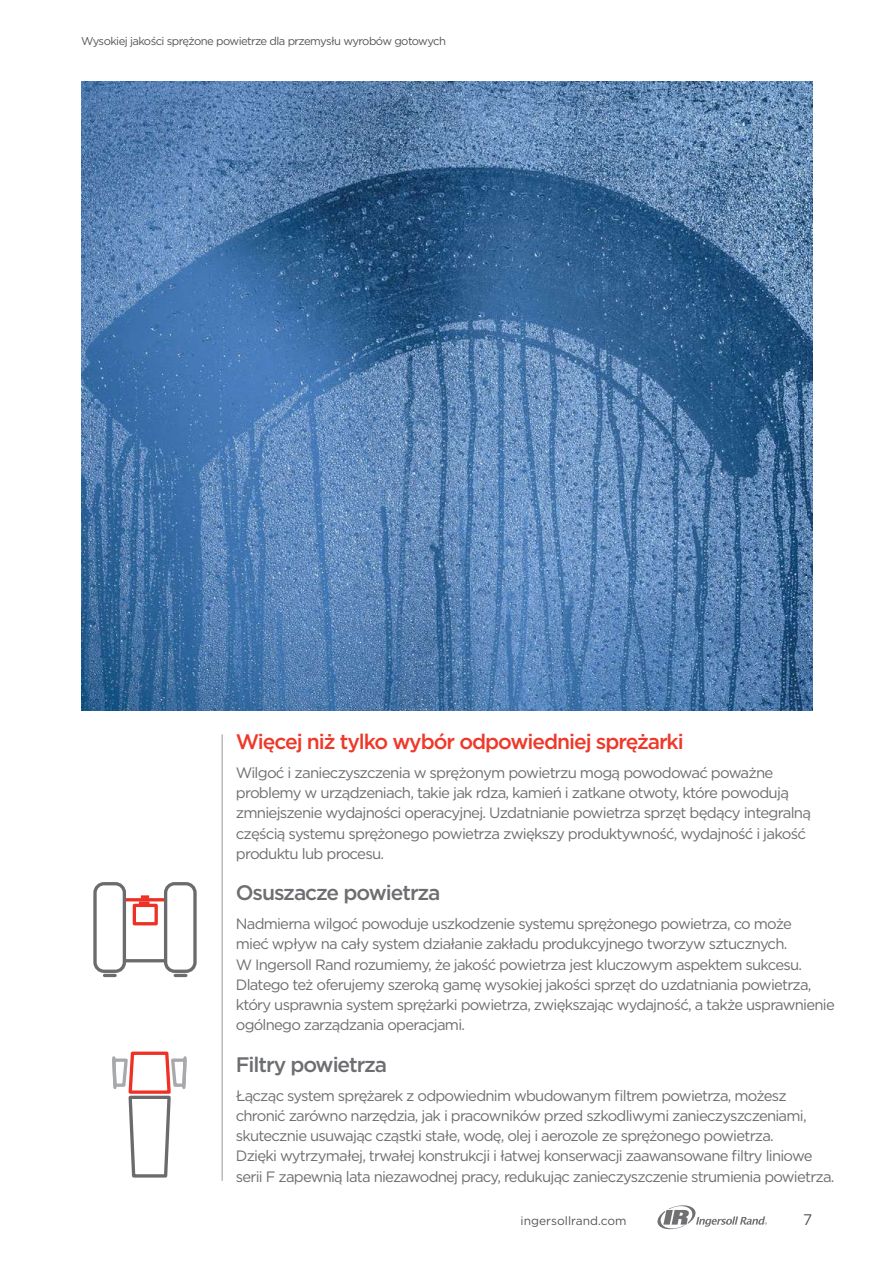
<style>
.page{position:relative;width:893px;height:1263px;background:#fff}
.page>*{position:absolute;margin:0;border:0;box-sizing:border-box;transform-origin:0 0}
.t1{font:500 21px "Gotham";letter-spacing:-.05em;color:#ef3829}
.t2{font:500 21px "Gotham";letter-spacing:-.05em;color:#6d6e71}
.t3{font:15.3px "Gotham";color:#565659}
.t4{font:15px/20.2px "Gotham";letter-spacing:-.05em;color:#6d6e71}
.t5{font:12px "Gotham";color:#565659}
.t6{font:11.25px "Gotham";letter-spacing:-.05em;color:#565659}
</style>
<div class="page">
<svg style="left:657px;top:1205px;width:110px;height:24px"></svg>
<hr style="left:222px;top:734px;width:1px;height:447px;background:#95979a">
<img style="left:81px;top:81px;width:731px;height:629px">
<svg style="left:112px;top:1051px;width:75px;height:127px"></svg>
<svg style="left:93px;top:882px;width:104px;height:95px"></svg>
<p class="t6" style="left:81px;top:34px;width:366px">Wysokiej jakości sprężone powietrze dla przemysłu wyrobów gotowych</p>
<h1 class="t1" style="left:236px;top:728px;width:449px">Więcej niż tylko wybór odpowiedniej sprężarki</h1>
<p class="t4" style="left:236px;top:762px;width:577px">Wilgoć i zanieczyszczenia w sprężonym powietrzu mogą powodować poważne problemy w urządzeniach, takie jak rdza, kamień i zatkane otwoty, które powodują zmniejszenie wydajności operacyjnej. Uzdatnianie powietrza sprzęt będący integralną częścią systemu sprężonego powietrza zwiększy produktywność, wydajność i jakość produktu lub procesu.</p>
<h1 class="t2" style="left:236px;top:879px;width:206px">Osuszacze powietrza</h1>
<p class="t4" style="left:236px;top:913px;width:600px">Nadmierna wilgoć powoduje uszkodzenie systemu sprężonego powietrza, co może<br>mieć wpływ na cały system działanie zakładu produkcyjnego tworzyw sztucznych.<br>W Ingersoll Rand rozumiemy, że jakość powietrza jest kluczowym aspektem sukcesu.<br>Dlatego też oferujemy szeroką gamę wysokiej jakości sprzęt do uzdatniania powietrza, który usprawnia system sprężarki powietrza, zwiększając wydajność, a także usprawnienie ogólnego zarządzania operacjami.</p>
<h1 class="t2" style="left:236px;top:1051px;width:153px">Filtry powietrza</h1>
<p class="t4" style="left:236px;top:1085px;width:600px">Łącząc system sprężarek z odpowiednim wbudowanym filtrem powietrza, możesz chronić zarówno narzędzia, jak i pracowników przed szkodliwymi zanieczyszczeniami, skutecznie usuwając cząstki stałe, wodę, olej i aerozole ze sprężonego powietrza.<br>Dzięki wytrzymałej, trwałej konstrukcji i łatwej konserwacji zaawansowane filtry liniowe serii F zapewnią lata niezawodnej pracy, redukując zanieczyszczenie strumienia powietrza.</p>
<p class="t5" style="left:521px;top:1213px;width:107px">ingersollrand.com</p>
<p class="t3" style="left:803px;top:1209px;width:11px">7</p>
</div>
